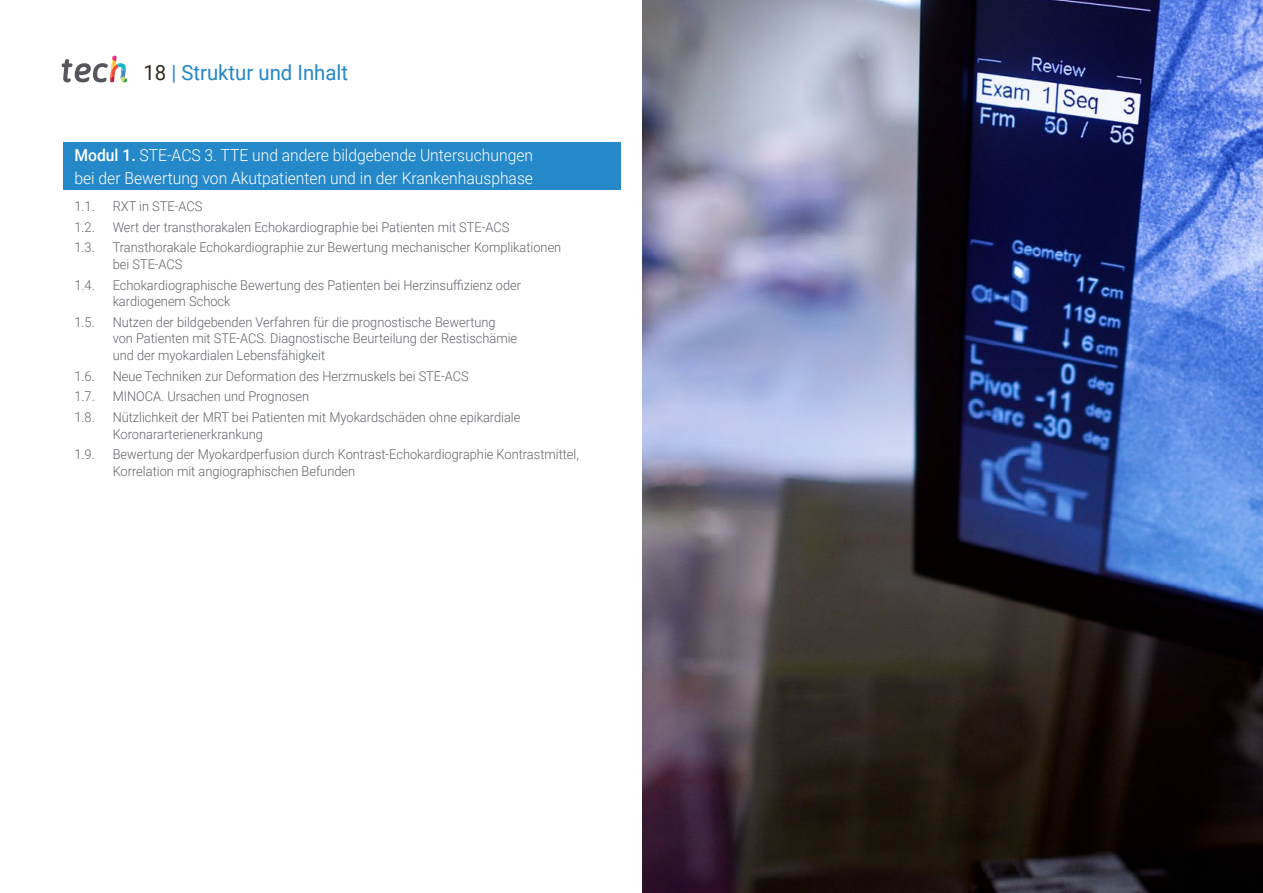
<style>
.page{position:relative;width:1263px;height:893px;background:#fff}
.page>*{position:absolute;margin:0;border:0;box-sizing:border-box;transform-origin:0 0}
.t1{font:21px "Roboto";color:#2488c9}
.t2{font:300 16.5px/22.5px "Roboto";color:#fff;scale:.95 1}
.t3{font:300 13.5px/16.5px "Roboto";color:#61646a;scale:.95 1}
.s1{color:#312e20}
.s2{font-weight:500}
</style>
<div class="page">
<div style="left:63px;top:142px;width:558px;height:48px;background:#2488c9"></div>
<svg style="left:62px;top:56px;width:65px;height:27px"></svg>
<img style="left:642px;top:0;width:621px;height:893px">
<h1 class="t1" style="left:144px;top:57px;width:206px"><span class="s1">18</span> | Struktur und Inhalt</h1>
<p class="t2" style="left:74px;top:143px;width:484px"><span class="s2">Modul 1.</span> STE-ACS 3. TTE und andere bildgebende Untersuchungen bei der Bewertung von Akutpatienten und in der Krankenhausphase</p>
<p class="t3" style="left:74px;top:197px;width:23px">1.1.</p>
<p class="t3" style="left:113px;top:197px;width:96px">RXT in STE-ACS</p>
<p class="t3" style="left:74px;top:218px;width:23px">1.2.</p>
<p class="t3" style="left:113px;top:218px;width:419px">Wert der transthorakalen Echokardiographie bei Patienten mit STE-ACS</p>
<p class="t3" style="left:74px;top:239px;width:23px">1.3.</p>
<p class="t3" style="left:113px;top:239px;width:474px">Transthorakale Echokardiographie zur Bewertung mechanischer Komplikationen bei STE-ACS</p>
<p class="t3" style="left:74px;top:276px;width:23px">1.4.</p>
<p class="t3" style="left:113px;top:276px;width:431px">Echokardiographische Bewertung des Patienten bei Herzinsuffizienz oder kardiogenem Schock</p>
<p class="t3" style="left:74px;top:313px;width:23px">1.5.</p>
<p class="t3" style="left:113px;top:313px;width:427px">Nutzen der bildgebenden Verfahren für die prognostische Bewertung von Patienten mit STE-ACS. Diagnostische Beurteilung der Restischämie und der myokardialen Lebensfähigkeit</p>
<p class="t3" style="left:74px;top:367px;width:23px">1.6.</p>
<p class="t3" style="left:113px;top:367px;width:376px">Neue Techniken zur Deformation des Herzmuskels bei STE-ACS</p>
<p class="t3" style="left:74px;top:388px;width:23px">1.7.</p>
<p class="t3" style="left:113px;top:388px;width:208px">MINOCA. Ursachen und Prognosen</p>
<p class="t3" style="left:74px;top:409px;width:23px">1.8.</p>
<p class="t3" style="left:113px;top:409px;width:431px">Nützlichkeit der MRT bei Patienten mit Myokardschäden ohne epikardiale<br>Koronararterienerkrankung</p>
<p class="t3" style="left:74px;top:446px;width:23px">1.9.</p>
<p class="t3" style="left:113px;top:446px;width:492px">Bewertung der Myokardperfusion durch Kontrast-Echokardiographie Kontrastmittel,<br>Korrelation mit angiographischen Befunden</p>
</div>
